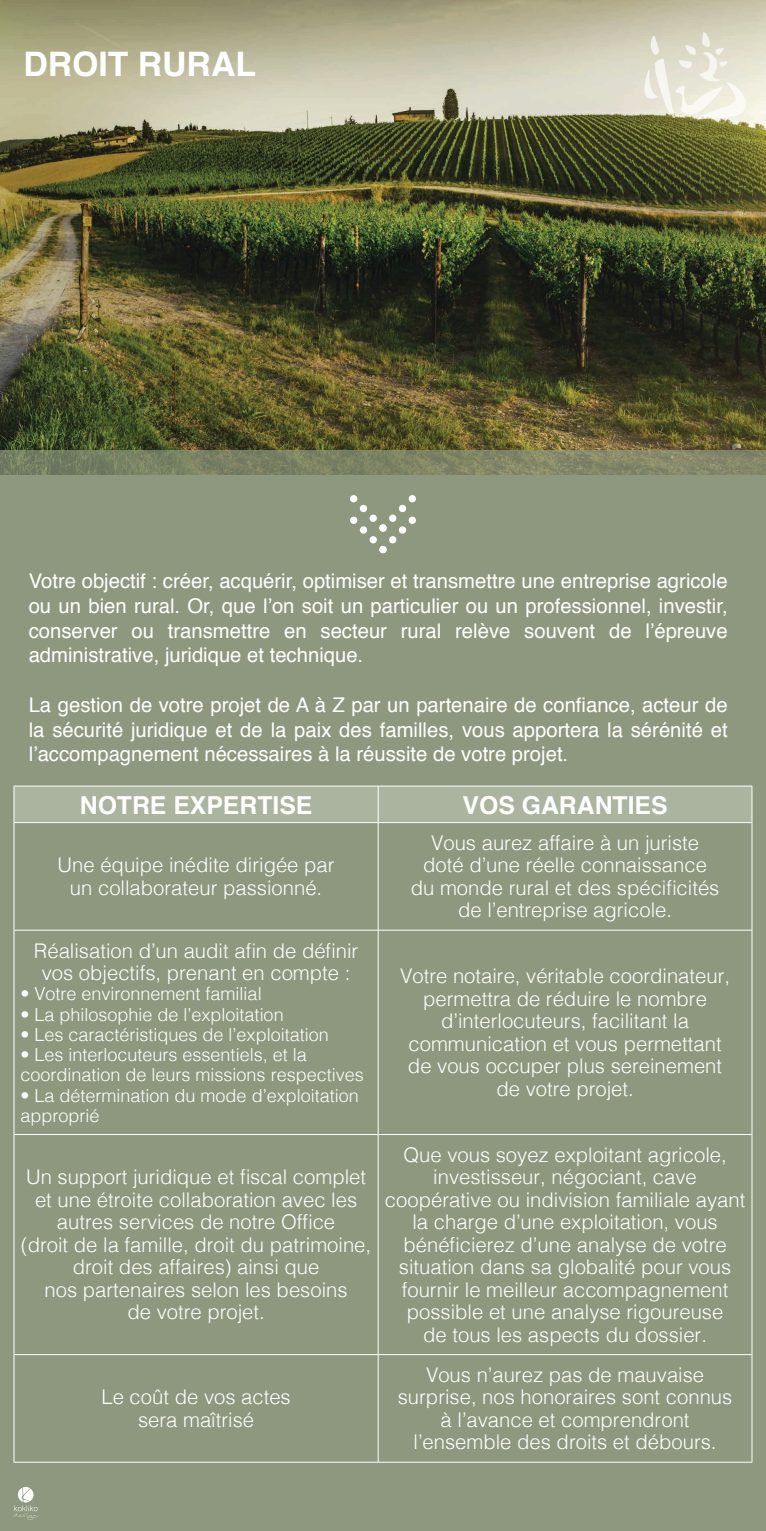
<style>
.page{position:relative;width:766px;height:1531px;background:#fff}
.page>*{position:absolute;margin:0;border:0;box-sizing:border-box;transform-origin:0 0}
.t1{font:700 33.75px "Helvetica";color:#fff}
.t2{font:700 24.75px "Helvetica";color:#fff}
.t3{font:300 20.25px/22.5px "Helvetica";color:#fff;text-align:center}
.t4{font:20.25px/24.8px "Helvetica";color:#fff;text-align:justify}
.t5{font:300 18px/20.2px "Helvetica";color:#fff}
</style>
<div class="page">
<img style="left:0;top:0;width:765px;height:450px">
<div style="left:0;top:475px;width:765px;height:1056px;background:#8d987e"></div>
<svg style="left:0;top:450px;width:765px;height:25px;fill:#7d8464"></svg>
<svg style="left:350px;top:495px;width:66px;height:58px"></svg>
<div style="left:15px;top:787px;width:736px;height:35px;background:#abb49e"></div>
<hr style="left:14px;top:823px;width:1px;height:107px;background:#fff">
<hr style="left:378px;top:823px;width:1px;height:107px;background:#fff">
<hr style="left:751px;top:823px;width:1px;height:107px;background:#fff">
<hr style="left:14px;top:930px;width:364px;height:1px;background:#fff">
<hr style="left:14px;top:930px;width:1px;height:204px;background:#fff">
<hr style="left:378px;top:930px;width:374px;height:1px;background:#fff">
<hr style="left:378px;top:930px;width:1px;height:204px;background:#fff">
<hr style="left:751px;top:930px;width:1px;height:204px;background:#fff">
<hr style="left:14px;top:1134px;width:364px;height:1px;background:#fff">
<hr style="left:14px;top:1135px;width:1px;height:219px;background:#fff">
<hr style="left:378px;top:1134px;width:374px;height:1px;background:#fff">
<hr style="left:378px;top:1135px;width:1px;height:219px;background:#fff">
<hr style="left:751px;top:1135px;width:1px;height:219px;background:#fff">
<hr style="left:14px;top:1354px;width:364px;height:1px;background:#fff">
<hr style="left:14px;top:1355px;width:1px;height:107px;background:#fff">
<hr style="left:378px;top:1354px;width:374px;height:1px;background:#fff">
<hr style="left:378px;top:1355px;width:1px;height:107px;background:#fff">
<hr style="left:751px;top:1355px;width:1px;height:107px;background:#fff">
<hr style="left:14px;top:1462px;width:364px;height:1px;background:#fff">
<hr style="left:378px;top:1462px;width:374px;height:1px;background:#fff">
<hr style="left:14px;top:786px;width:364px;height:1px;background:#fff">
<hr style="left:14px;top:786px;width:1px;height:36px;background:#fff">
<hr style="left:378px;top:786px;width:374px;height:1px;background:#fff">
<hr style="left:378px;top:786px;width:1px;height:36px;background:#fff">
<hr style="left:751px;top:786px;width:1px;height:36px;background:#fff">
<hr style="left:14px;top:822px;width:364px;height:1px;background:#fff">
<hr style="left:378px;top:822px;width:374px;height:1px;background:#fff">
<svg style="left:638px;top:32px;width:109px;height:88px"></svg>
<svg style="left:14px;top:1487px;width:24px;height:33px"></svg>
<p class="t1" style="left:23px;top:37px;width:234px">DROIT RURAL</p>
<p class="t4" style="left:29px;top:569px;width:700px">Votre objectif : créer, acquérir, optimiser et transmettre une entreprise agricole ou un bien rural. Or, que l’on soit un particulier ou un professionnel, investir, conserver ou transmettre en secteur rural relève souvent de l’épreuve administrative, juridique et technique.</p>
<p class="t4" style="left:29px;top:693px;width:700px">La gestion de votre projet de A à Z par un partenaire de confiance, acteur de la sécurité juridique et de la paix des familles, vous apportera la sérénité et l’accompagnement nécessaires à la réussite de votre projet.</p>
<p class="t2" style="left:80px;top:785px;width:234px">NOTRE EXPERTISE</p>
<p class="t2" style="left:462px;top:785px;width:206px">VOS GARANTIES</p>
<p class="t3" style="left:58px;top:852px;width:278px">Une équipe inédite dirigée par</p>
<p class="t3" style="left:70px;top:875px;width:254px">un collaborateur passionné.</p>
<p class="t3" style="left:34px;top:937px;width:326px">Réalisation d’un audit afin de définir vos objectifs, prenant en compte :</p>
<p class="t5" style="left:20px;top:982px;width:243px">• Votre environnement familial</p>
<p class="t5" style="left:20px;top:1003px;width:265px">• La philosophie de l’exploitation</p>
<p class="t5" style="left:20px;top:1023px;width:310px">• Les caractéristiques de l’exploitation</p>
<p class="t5" style="left:20px;top:1043px;width:288px">• Les interlocuteurs essentiels, et la</p>
<p class="t5" style="left:20px;top:1063px;width:345px">coordination de leurs missions respectives</p>
<p class="t5" style="left:20px;top:1084px;width:340px">• La détermination du mode d’exploitation approprié</p>
<p class="t3" style="left:26px;top:1164px;width:341px">Un support juridique et fiscal complet et une étroite collaboration avec les autres services de notre Office</p>
<p class="t3" style="left:21px;top:1232px;width:351px">(droit de la famille, droit du patrimoine, droit des affaires) ainsi que</p>
<p class="t3" style="left:45px;top:1277px;width:304px">nos partenaires selon les besoins</p>
<p class="t3" style="left:127px;top:1299px;width:139px">de votre projet.</p>
<p class="t3" style="left:101px;top:1384px;width:191px">Le coût de vos actes</p>
<p class="t3" style="left:138px;top:1407px;width:117px">sera maîtrisé</p>
<p class="t3" style="left:431px;top:830px;width:269px">Vous aurez affaire à un juriste</p>
<p class="t3" style="left:423px;top:852px;width:285px">doté d’une réelle connaissance</p>
<p class="t3" style="left:410px;top:875px;width:310px">du monde rural et des spécificités</p>
<p class="t3" style="left:458px;top:897px;width:215px">de l’entreprise agricole.</p>
<p class="t3" style="left:400px;top:963px;width:331px">Votre notaire, véritable coordinateur, permettra de réduire le nombre d’interlocuteurs, facilitant la communication et vous permettant</p>
<p class="t3" style="left:408px;top:1053px;width:315px">de vous occuper plus sereinement</p>
<p class="t3" style="left:496px;top:1076px;width:139px">de votre projet.</p>
<p class="t3" style="left:385px;top:1142px;width:362px">Que vous soyez exploitant agricole, investisseur, négociant, cave coopérative ou indivision familiale ayant la charge d’une exploitation, vous bénéficierez d’une analyse de votre situation dans sa globalité pour vous fournir le meilleur accompagnement possible et une analyse rigoureuse</p>
<p class="t3" style="left:423px;top:1322px;width:285px">de tous les aspects du dossier.</p>
<p class="t3" style="left:397px;top:1362px;width:336px">Vous n’aurez pas de mauvaise surprise, nos honoraires sont connus</p>
<p class="t3" style="left:440px;top:1407px;width:250px">à l’avance et comprendront</p>
<p class="t3" style="left:413px;top:1429px;width:304px">l’ensemble des droits et débours.</p>
</div>
